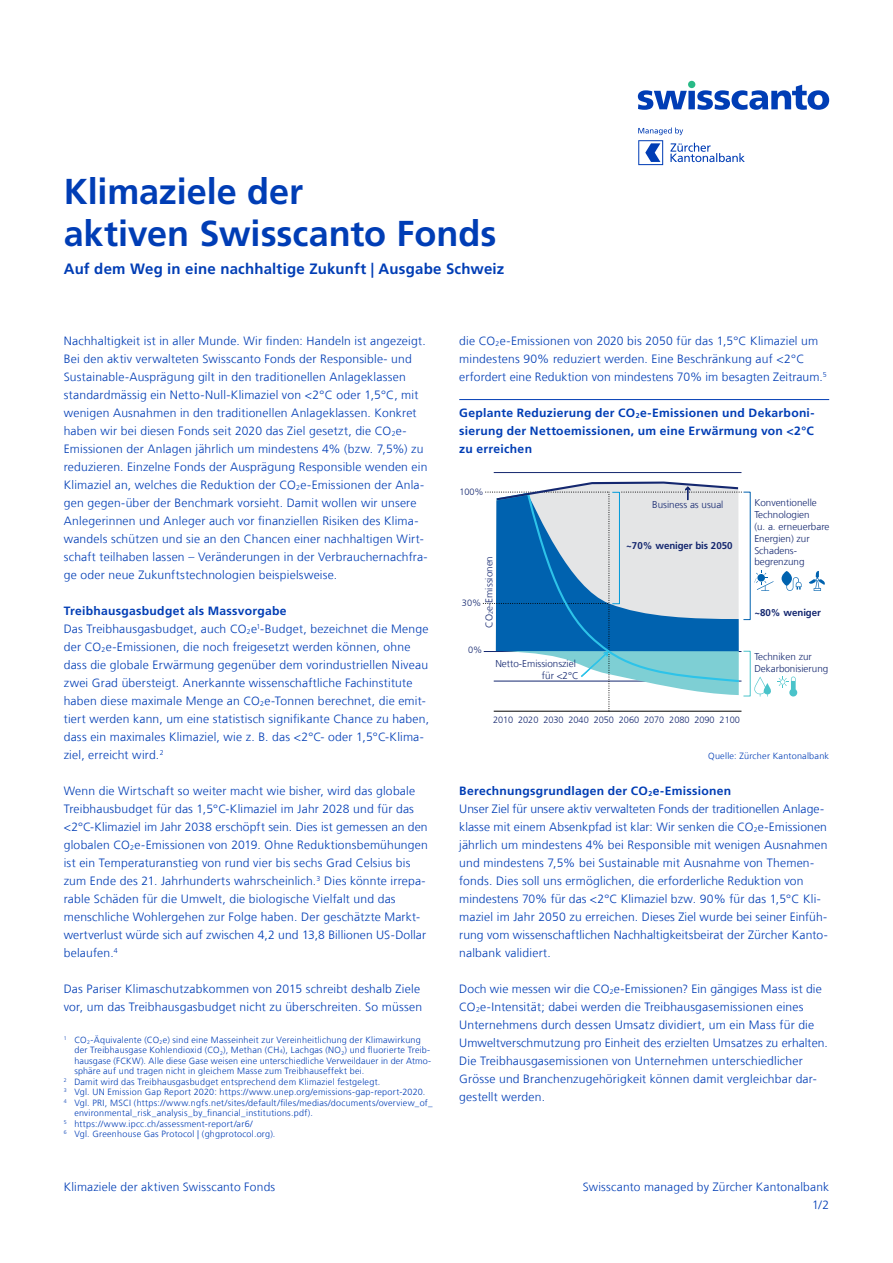
<style>
.page{position:relative;width:893px;height:1263px;background:#fff}
.page>*{position:absolute;margin:0;border:0;box-sizing:border-box;transform-origin:0 0}
.t1{font:700 36px/42px "Frutiger For ZKB";color:#003db5}
.t2{font:700 15px "Frutiger For ZKB";letter-spacing:.01em;color:#003db5}
.t3{font:300 12px/18px "Frutiger For ZKB";letter-spacing:.015em;color:#003db5}
.t4{font:700 12px/18px "Frutiger For ZKB";letter-spacing:.025em;color:#003db5;text-align:justify}
.t5{font:300 9.9px/11.9px "Frutiger For ZKB";color:#14276f}
.t6{font:700 9.9px "Frutiger For ZKB";letter-spacing:-.005em;color:#14276f}
.t7{font:300 9.15px "Frutiger For ZKB";letter-spacing:-.005em;color:#14276f}
.t8{font:300 9px "Frutiger For ZKB";letter-spacing:.025em;color:#003db5}
.s1{font-weight:700}
.s2{font-size:5.25px}
.s3{font-size:5.7px}
</style>
<div class="page">
<hr style="left:459px;top:399px;width:370px;height:1px;background:#003db5">
<hr style="left:494px;top:472px;width:247px;height:1px;background:#14276f">
<div style="left:743px;top:651px;width:8px;height:45px;border:1px solid #4ac3ca"></div>
<svg style="left:483px;top:481px;width:259px;height:231px"></svg>
<svg style="left:809px;top:571px;width:16px;height:20px"></svg>
<svg style="left:782px;top:571px;width:19px;height:20px"></svg>
<svg style="left:754px;top:571px;width:20px;height:20px"></svg>
<svg style="left:754px;top:676px;width:43px;height:20px"></svg>
<svg style="left:638px;top:128px;width:107px;height:37px"></svg>
<svg style="left:638px;top:85px;width:191px;height:25px"></svg>
<div style="left:688px;top:81px;width:7px;height:7px;background:#29ba87;border-radius:50%"></div>
<h1 class="t1" style="left:64px;top:171px;width:434px">Klimaziele der<br>aktiven Swisscanto Fonds</h1>
<p class="t2" style="left:64px;top:260px;width:442px">Auf dem Weg in eine nachhaltige Zukunft | Ausgabe Schweiz</p>
<p class="t3" style="left:64px;top:332px;width:365px">Nachhaltigkeit ist in aller Munde. Wir finden: Handeln ist angezeigt.<br>Bei den aktiv verwalteten Swisscanto Fonds der Responsible- und Sustainable-Ausprägung gilt in den traditionellen Anlageklassen standardmässig ein Netto-Null-Klimaziel von &lt;2°C oder 1,5°C, mit wenigen Ausnahmen in den traditionellen Anlageklassen. Konkret haben wir bei diesen Fonds seit 2020 das Ziel gesetzt, die CO<sub>2</sub>e-Emissionen der Anlagen jährlich um mindestens 4% (bzw. 7,5%) zu reduzieren. Einzelne Fonds der Ausprägung Responsible wenden ein Klimaziel an, welches die Reduktion der CO<sub>2</sub>e-Emissionen der Anla&shy;gen gegen-über der Benchmark vorsieht. Damit wollen wir unsere Anlegerinnen und Anleger auch vor finanziellen Risiken des Klima&shy;wandels schützen und sie an den Chancen einer nachhaltigen Wirt&shy;schaft teilhaben lassen – Veränderungen in der Verbrauchernachfra&shy;ge oder neue Zukunftstechnologien beispielsweise.</p>
<p class="t3" style="left:64px;top:602px;width:367px"><span class="s1">Treibhausgasbudget als Massvorgabe<br></span>Das Treibhausgasbudget, auch CO<sub>2</sub>e<sup>1</sup>-Budget, bezeichnet die Menge der CO<sub>2</sub>e-Emissionen, die noch freigesetzt werden können, ohne dass die globale Erwärmung gegenüber dem vorindustriellen Niveau zwei Grad übersteigt. Anerkannte wissenschaftliche Fachinstitute haben diese maximale Menge an CO<sub>2</sub>e-Tonnen berechnet, die emit&shy;tiert werden kann, um eine statistisch signifikante Chance zu haben, dass ein maximales Klimaziel, wie z. B. das &lt;2°C- oder 1,5°C-Klima&shy;ziel, erreicht wird.<sup>2</sup></p>
<p class="t3" style="left:64px;top:782px;width:366px">Wenn die Wirtschaft so weiter macht wie bisher, wird das globale Treibhausbudget für das 1,5°C-Klimaziel im Jahr 2028 und für das &lt;2°C-Klimaziel im Jahr 2038 erschöpft sein. Dies ist gemessen an den globalen CO<sub>2</sub>e-Emissionen von 2019. Ohne Reduktionsbemühungen ist ein Temperaturanstieg von rund vier bis sechs Grad Celsius bis zum Ende des 21. Jahrhunderts wahrscheinlich.<sup>3</sup> Dies könnte irrepa&shy;rable Schäden für die Umwelt, die biologische Vielfalt und das menschliche Wohlergehen zur Folge haben. Der geschätzte Markt&shy;wertverlust würde sich auf zwischen 4,2 und 13,8 Billionen US-Dollar belaufen.<sup>4</sup></p>
<p class="t3" style="left:64px;top:980px;width:360px">Das Pariser Klimaschutzabkommen von 2015 schreibt deshalb Ziele vor, um das Treibhausgasbudget nicht zu überschreiten. So müssen</p>
<p class="t8" style="left:64px;top:1034px;width:359px"><sup>1</sup> CO<sub>2</sub>-Äquivalente (CO<sub>2</sub>e) sind eine Masseinheit zur Vereinheitlichung der Klimawirkung</p>
<p class="t8" style="left:74px;top:1045px;width:357px">der Treibhausgase Kohlendioxid (CO<sub>2</sub>), Methan (CH<span class="s2">4</span>), Lachgas (NO<sub>2</sub>) und fluorierte Treib-</p>
<p class="t8" style="left:74px;top:1055px;width:358px">hausgase (FCKW). Alle diese Gase weisen eine unterschiedliche Verweildauer in der Atmo-</p>
<p class="t8" style="left:74px;top:1066px;width:292px">sphäre auf und tragen nicht in gleichem Masse zum Treibhauseffekt bei.</p>
<p class="t8" style="left:64px;top:1076px;width:318px"><sup>2</sup> Damit wird das Treibhausgasbudget entsprechend dem Klimaziel festgelegt.</p>
<p class="t8" style="left:64px;top:1087px;width:363px"><sup>3</sup> Vgl. UN Emission Gap Report 2020: https://www.unep.org/emissions-gap-report-2020.</p>
<p class="t8" style="left:64px;top:1097px;width:370px"><sup>4</sup> Vgl. PRI, MSCI (https://www.ngfs.net/sites/default/files/medias/documents/overview_of_</p>
<p class="t8" style="left:74px;top:1108px;width:240px">environmental_risk_analysis_by_financial_institutions.pdf).</p>
<p class="t8" style="left:64px;top:1118px;width:190px"><sup>5</sup> https://www.ipcc.ch/assessment-report/ar6/</p>
<p class="t8" style="left:64px;top:1129px;width:213px"><sup>6</sup> Vgl. Greenhouse Gas Protocol | (ghgprotocol.org).</p>
<p class="t3" style="left:459px;top:332px;width:369px">die CO<sub>2</sub>e-Emissionen von 2020 bis 2050 für das 1,5°C Klimaziel um mindestens 90% reduziert werden. Eine Beschränkung auf &lt;2°C erfordert eine Reduktion von mindestens 70% im besagten Zeitraum.<sup>5</sup></p>
<p class="t4" style="left:459px;top:404px;width:357px">Geplante Reduzierung der CO<sub>2</sub>e-Emissionen und Dekarboni&shy;sierung der Nettoemissionen, um eine Erwärmung von &lt;2°C zu erreichen</p>
<p class="t7" style="left:459px;top:486px;width:26px">100%</p>
<p class="t5" style="left:483px;top:628px;width:73px;rotate:-90deg">CO<span class="s3">2</span>e-Emissionen</p>
<p class="t7" style="left:462px;top:597px;width:21px">30%</p>
<p class="t7" style="left:468px;top:645px;width:16px">0%</p>
<p class="t5" style="left:495px;top:658px;width:85px;text-align:right">Netto-Emissionsziel für &lt;2°C</p>
<p class="t5" style="left:652px;top:499px;width:73px">Business as usual</p>
<p class="t6" style="left:626px;top:540px;width:108px">~70% weniger bis 2050</p>
<p class="t5" style="left:754px;top:497px;width:77px">Konventionelle<br>Technologien<br>(u. a. erneuerbare<br>Energien) zur<br>Schadens&shy;begrenzung</p>
<p class="t6" style="left:754px;top:606px;width:68px">~80% weniger</p>
<p class="t5" style="left:754px;top:651px;width:75px">Techniken zur<br>Dekarbonisierung</p>
<p class="t7" style="left:493px;top:715px;width:248px">2010 2020 2030 2040 2050 2060 2070 2080 2090 2100</p>
<p class="t8" style="left:708px;top:751px;width:123px">Quelle: Zürcher Kantonalbank</p>
<p class="t3" style="left:459px;top:782px;width:370px"><span class="s1">Berechnungsgrundlagen der CO</span><sub>2</sub><span class="s1">e-Emissionen<br></span>Unser Ziel für unsere aktiv verwalteten Fonds der traditionellen Anlage&shy;klasse mit einem Absenkpfad ist klar: Wir senken die CO<sub>2</sub>e-Emissionen jährlich um mindestens 4% bei Responsible mit wenigen Ausnahmen und mindestens 7,5% bei Sustainable mit Ausnahme von Themen&shy;fonds. Dies soll uns ermöglichen, die erforderliche Reduktion von mindestens 70% für das &lt;2°C Klimaziel bzw. 90% für das 1,5°C Kli&shy;maziel im Jahr 2050 zu erreichen. Dieses Ziel wurde bei seiner Einfüh&shy;rung vom wissenschaftlichen Nachhaltigkeitsbeirat der Zürcher Kanto&shy;nalbank validiert.</p>
<p class="t3" style="left:459px;top:980px;width:370px">Doch wie messen wir die CO<sub>2</sub>e-Emissionen? Ein gängiges Mass ist die CO<sub>2</sub>e-Intensität; dabei werden die Treibhausgasemissionen eines Unternehmens durch dessen Umsatz dividiert, um ein Mass für die Umweltverschmutzung pro Einheit des erzielten Umsatzes zu erhalten.<br>Die Treibhausgasemissionen von Unternehmen unterschiedlicher Grösse und Branchenzugehörigkeit können damit vergleichbar dar&shy;gestellt werden.</p>
<p class="t3" style="left:64px;top:1178px;width:213px">Klimaziele der aktiven Swisscanto Fonds</p>
<p class="t3" style="left:583px;top:1178px;width:248px;text-align:right">Swisscanto managed by Zürcher Kantonalbank<br>1/2</p>
</div>
